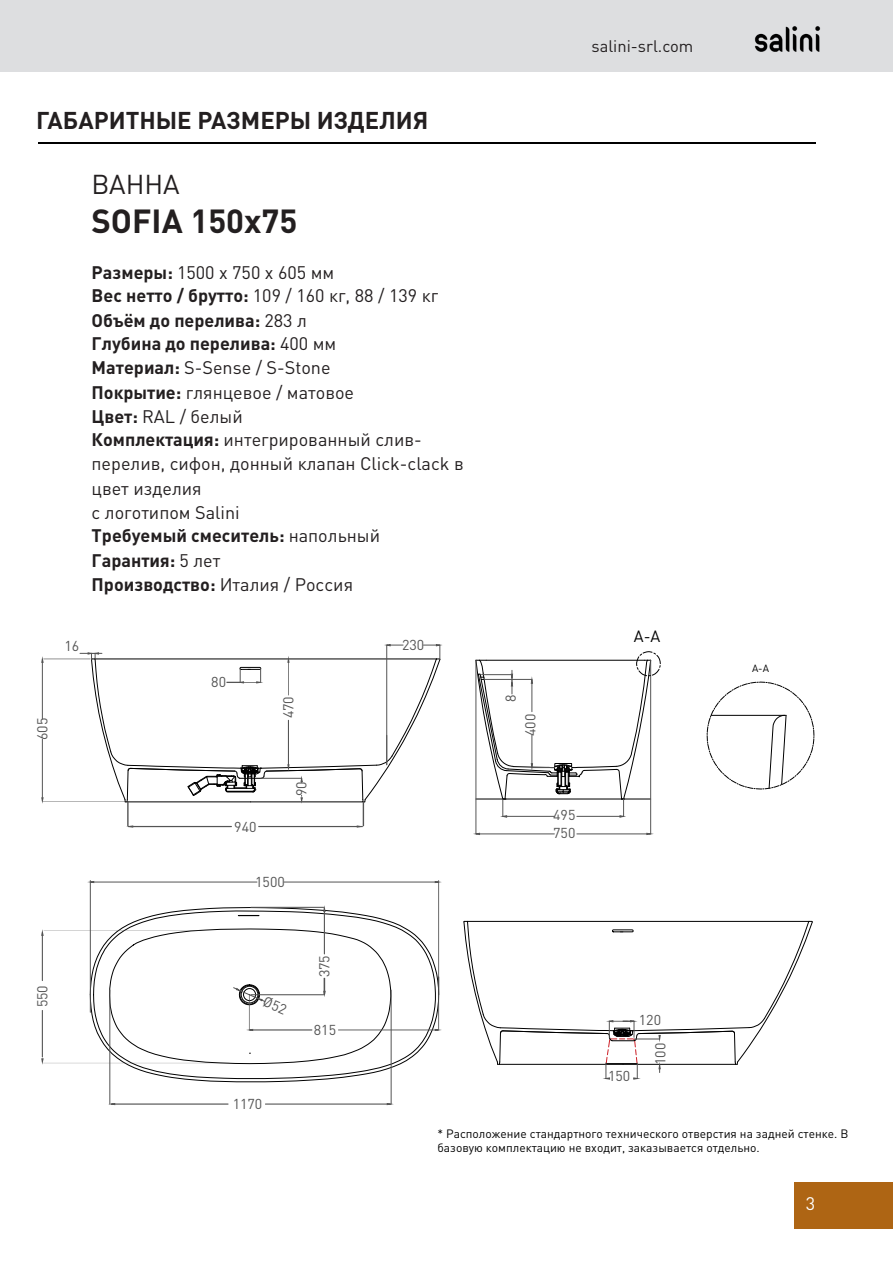
<style>
.page{position:relative;width:893px;height:1263px;background:#fff}
.page>*{position:absolute;margin:0;border:0;box-sizing:border-box;transform-origin:0 0}
.t1{font:700 33px "DIN Pro";color:#231f20}
.t2{font:27px "DIN Pro";letter-spacing:-.005em;color:#231f20}
.t3{font:700 24px "DIN Pro";color:#231f20}
.t4{font:18px/23.9px "DIN Pro";color:#231f20}
.t5{font:700 18px/24px "DIN Pro";color:#231f20}
.t6{font:18px "DIN Pro";color:#fff}
.t7{font:16.5px "DIN Pro";color:#231f20}
.t8{font:16.05px "DIN Pro";color:#000}
.t9{font:14.25px "DIN Pro";color:#545454}
.t10{font:14.25px "DIN Pro";color:#545454}
.t11{font:12px/14.4px "DIN Pro";color:#000}
.t12{font:10.35px "DIN Pro";color:#000}
.s1{font-weight:700}
.s2{font-weight:400}
</style>
<div class="page">
<div style="left:0;top:0;width:892px;height:72px;background:#dddee0"></div>
<img style="left:754px;top:26px;width:67px;height:26px">
<hr style="left:38px;top:142px;width:778px;height:2px;background:#000">
<div style="left:794px;top:1183px;width:99px;height:46px;background:#ae6514"></div>
<svg style="left:707px;top:682px;width:108px;height:108px"></svg>
<svg style="left:89px;top:907px;width:351px;height:176px"></svg>
<svg style="left:93px;top:910px;width:343px;height:169px"></svg>
<hr style="left:90px;top:880px;width:1px;height:115px;background:#545454">
<hr style="left:438px;top:880px;width:1px;height:149px;background:#545454">
<hr style="left:94px;top:882px;width:163px;height:1px;background:#545454">
<hr style="left:284px;top:882px;width:151px;height:1px;background:#545454">
<hr style="left:338px;top:1030px;width:97px;height:1px;background:#545454">
<svg style="left:90px;top:995px;width:1px;height:17px"></svg>
<hr style="left:44px;top:659px;width:46px;height:1px;background:#545454">
<hr style="left:42px;top:739px;width:1px;height:58px;background:#545454">
<hr style="left:42px;top:662px;width:1px;height:57px;background:#545454">
<svg style="left:41px;top:797px;width:3px;height:5px"></svg>
<svg style="left:41px;top:658px;width:3px;height:5px"></svg>
<hr style="left:43px;top:801px;width:81px;height:1px;background:#545454">
<hr style="left:42px;top:1010px;width:1px;height:47px;background:#545454">
<hr style="left:42px;top:933px;width:1px;height:48px;background:#545454">
<svg style="left:41px;top:1058px;width:3px;height:5px"></svg>
<hr style="left:44px;top:930px;width:155px;height:1px;background:#545454">
<hr style="left:44px;top:1063px;width:185px;height:1px;background:#545454">
<hr style="left:324px;top:908px;width:1px;height:46px;background:#545454">
<hr style="left:251px;top:907px;width:73px;height:1px;background:#545454">
<hr style="left:112px;top:1104px;width:116px;height:1px;background:#545454">
<hr style="left:265px;top:1104px;width:123px;height:1px;background:#545454">
<hr style="left:110px;top:990px;width:1px;height:114px;background:#545454">
<hr style="left:391px;top:990px;width:1px;height:114px;background:#545454">
<svg style="left:80px;top:644px;width:361px;height:184px"></svg>
<hr style="left:476px;top:660px;width:1px;height:174px;background:#545454">
<hr style="left:650px;top:660px;width:1px;height:174px;background:#545454">
<hr style="left:480px;top:834px;width:74px;height:1px;background:#545454">
<hr style="left:577px;top:834px;width:70px;height:1px;background:#545454">
<svg style="left:475px;top:832px;width:5px;height:3px"></svg>
<svg style="left:646px;top:832px;width:5px;height:3px"></svg>
<svg style="left:475px;top:651px;width:185px;height:167px"></svg>
<hr style="left:481px;top:674px;width:31px;height:1px;background:#545454">
<svg style="left:463px;top:920px;width:350px;height:160px"></svg>
<svg style="left:109px;top:928px;width:283px;height:136px"></svg>
<p class="t3" style="left:36px;top:100px;width:394px">ГАБАРИТНЫЕ РАЗМЕРЫ ИЗДЕЛИЯ</p>
<p class="t2" style="left:91px;top:163px;width:90px">ВАННА</p>
<p class="t1" style="left:91px;top:194px;width:207px">SOFIA 150x75</p>
<p class="t9" style="left:37px;top:740px;width:24px;rotate:-90deg">605</p>
<p class="t4" style="left:92px;top:259px;width:348px;line-height:23.1px"><span class="s1">Размеры:</span> 1500 x 750 x 605 мм<br><span class="s1">Вес нетто / брутто:</span> 109 / 160 кг, 88 / 139 кг</p>
<p class="t4" style="left:92px;top:307px;width:374px"><span class="s1">Объём до перелива:</span> 283 л<br><span class="s1">Глубина до перелива:</span> 400 мм<br><span class="s1">Материал:</span> S-Sense / S-Stone<br><span class="s1">Покрытие:</span> глянцевое / матовое<br><span class="s1">Цвет:</span> RAL / белый<br><span class="s1">Комплектация:</span> интегрированный слив&shy;перелив, сифон, донный клапан Click-clack в цвет изделия<br>с логотипом Salini<br><span class="s1">Требуемый смеситель:</span> напольный</p>
<p class="t5" style="left:92px;top:546px;width:263px">Гарантия: <span class="s2">5 лет<br></span>Производство: <span class="s2">Италия / Россия</span></p>
<p class="t9" style="left:64px;top:641px;width:16px">16</p>
<p class="t9" style="left:211px;top:677px;width:16px">80</p>
<p class="t9" style="left:283px;top:718px;width:24px;rotate:-90deg">470</p>
<p class="t9" style="left:402px;top:640px;width:24px">230</p>
<p class="t9" style="left:234px;top:815px;width:24px">940</p>
<p class="t9" style="left:296px;top:796px;width:16px;rotate:-90deg">90</p>
<p class="t9" style="left:255px;top:877px;width:31px">1500</p>
<p class="t9" style="left:31px;top:1007px;width:24px;rotate:-90deg">550</p>
<p class="t9" style="left:233px;top:1099px;width:31px">1170</p>
<p class="t9" style="left:313px;top:977px;width:24px;rotate:-90deg">375</p>
<p class="t9" style="left:314px;top:1025px;width:24px">815</p>
<p class="t7" style="left:592px;top:33px;width:103px">salini-srl.com</p>
<p class="t9" style="left:499px;top:702px;width:9px;rotate:-90deg">8</p>
<p class="t9" style="left:519px;top:736px;width:24px;rotate:-90deg">400</p>
<p class="t9" style="left:553px;top:803px;width:24px">495</p>
<p class="t9" style="left:553px;top:828px;width:24px">750</p>
<p class="t8" style="left:634px;top:630px;width:28px">А-А</p>
<p class="t10" style="left:608px;top:1066px;width:24px">150</p>
<p class="t10" style="left:639px;top:1010px;width:24px">120</p>
<p class="t9" style="left:649px;top:1065px;width:24px;rotate:-90deg">100</p>
<p class="t12" style="left:752px;top:665px;width:19px">А-А</p>
<p class="t11" style="left:437px;top:1125px;width:412px">* Расположение стандартного технического отверстия на задней стенке. В базовую комплектацию не входит, заказывается отдельно.</p>
<p class="t6" style="left:806px;top:1189px;width:11px">3</p>
</div>
